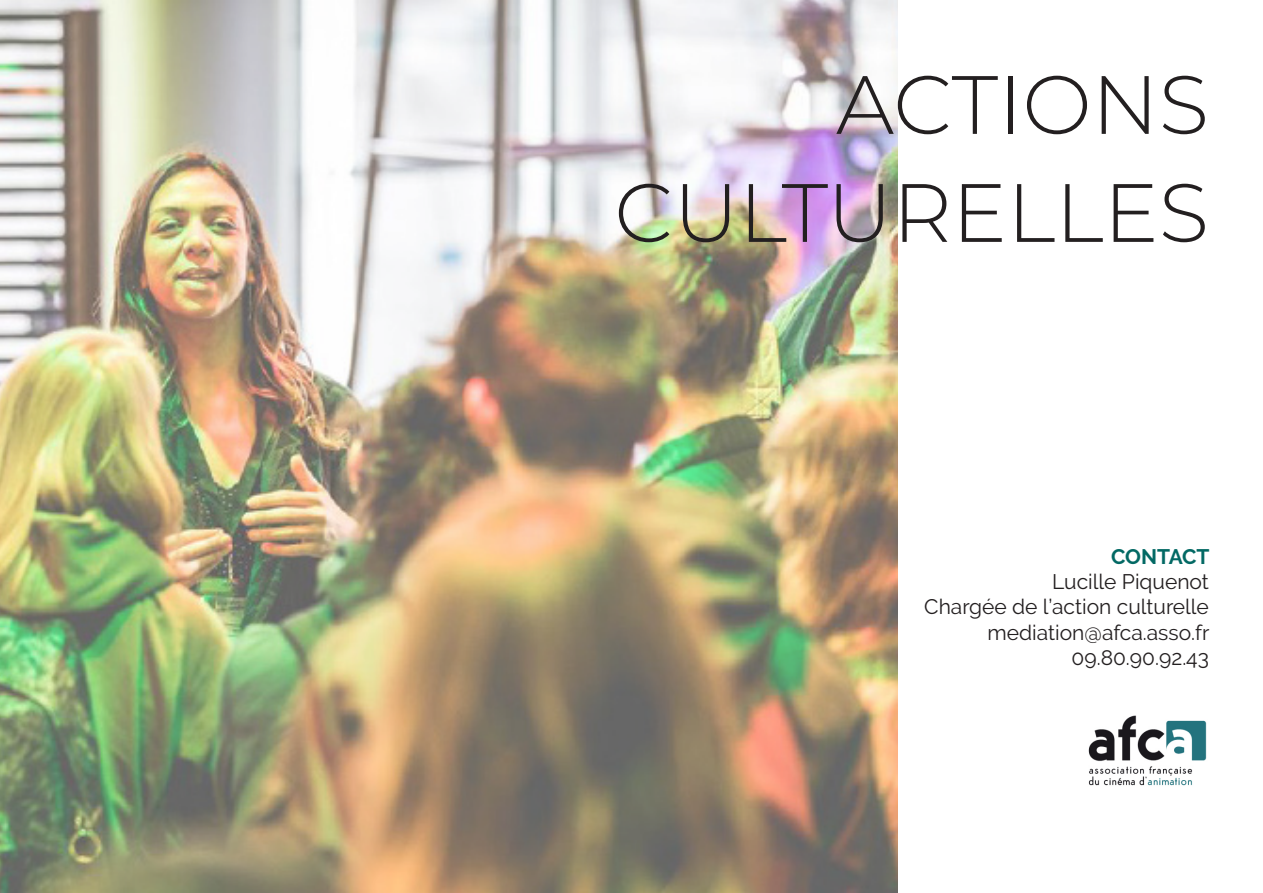
<style>
.page{position:relative;width:1263px;height:893px;background:#fff}
.page>*{position:absolute;margin:0;border:0;box-sizing:border-box;transform-origin:0 0}
.t1{font:300 82.5px/108px "Montserrat";color:#231f20;text-align:right}
.Titre{font:21px "Raleway";color:#231f20}
.Titre-2{font:700 21px "Raleway";letter-spacing:-.005em;color:#036964}
</style>
<div class="page">
<img style="left:0;top:0;width:897px;height:893px">
<img style="left:1088px;top:715px;width:119px;height:71px">
<p class="t1" style="left:614px;top:48px;width:596px">ACTIONS<br>CULTURELLES</p>
<p class="Titre-2" style="left:1111px;top:545px;width:100px">CONTACT</p>
<p class="Titre" style="left:1052px;top:570px;width:158px">Lucille Piquenot</p>
<p class="Titre" style="left:924px;top:595px;width:286px">Chargée de l’action culturelle</p>
<p class="Titre" style="left:987px;top:620px;width:223px">mediation@afca.asso.fr</p>
<p class="Titre" style="left:1071px;top:645px;width:139px">09.80.90.92.43</p>
</div>
